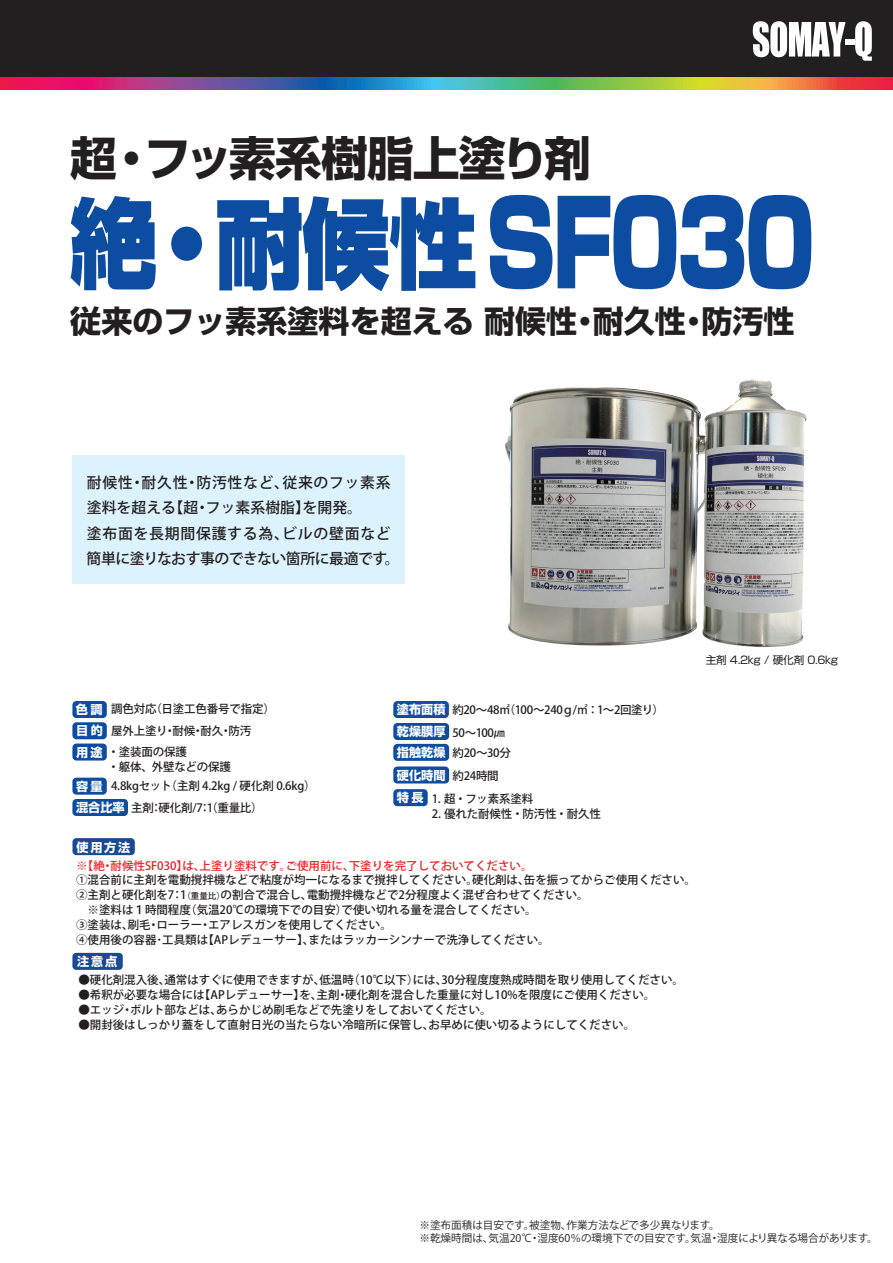
<style>
.page{position:relative;width:893px;height:1263px;background:#fff}
.page>*{position:absolute;margin:0;border:0;box-sizing:border-box;transform-origin:0 0}
.t1{font:900 97.8px "Shin Go Pro";color:#0d4da1;scale:.9 1}
.t2{font:700 46.8px "Shin Go Pro";letter-spacing:-.025em;color:#231f20}
.t3{font:700 31.05px "Shin Go Pro";color:#231f20}
.t4{font:500 14.85px/25.5px "Koz Go Pr 6 N";color:#231f20}
.t5{font:700 12.15px "Shin Go Pro";letter-spacing:.145em;color:#fff}
.t6{font:500 11.55px/14.9px "Koz Go Pr 6 N";color:#231f20}
.t7{font:500 11.55px/22.6px "Koz Go Pr 6 N";letter-spacing:-.03em;color:#231f20}
.t8{font:500 11.55px "Koz Go Pr 6 N";color:#ee1d23}
.t9{font:10.65px/12.8px "Koz Go Pro";color:#231f20}
.t10{font:10.65px "Shin Go Pro";letter-spacing:-.015em;color:#231f20}
.s1{font-size:117.3px}
.s2{font-family:"Shin Go Pro";font-weight:700;font-size:12.15px;color:#fff}
.s3{font-size:8.55px}
</style>
<div class="page">
<div style="left:72px;top:838px;width:63px;height:17px;background:#194a93;border-radius:4px"></div>
<div style="left:72px;top:455px;width:333px;height:129px;background:#dcf2fc"></div>
<div style="left:72px;top:722px;width:35px;height:17px;background:#0d4da1;border-radius:4px"></div>
<div style="left:72px;top:701px;width:35px;height:17px;background:#0d4da1;border-radius:4px"></div>
<div style="left:72px;top:953px;width:51px;height:17px;background:#194a93;border-radius:4px"></div>
<div style="left:72px;top:799px;width:56px;height:17px;background:#0d4da1;border-radius:4px"></div>
<div style="left:72px;top:743px;width:35px;height:17px;background:#0d4da1;border-radius:4px"></div>
<div style="left:72px;top:778px;width:35px;height:17px;background:#0d4da1;border-radius:4px"></div>
<img style="left:505px;top:380px;width:302px;height:267px">
<svg style="left:698px;top:453px;width:7px;height:56px"></svg>
<div style="left:393px;top:789px;width:35px;height:17px;background:#0d4da1;border-radius:4px"></div>
<div style="left:393px;top:701px;width:56px;height:17px;background:#0d4da1;border-radius:4px"></div>
<div style="left:393px;top:744px;width:56px;height:17px;background:#0d4da1;border-radius:4px"></div>
<div style="left:393px;top:766px;width:56px;height:17px;background:#0d4da1;border-radius:4px"></div>
<svg style="left:0;top:77px;width:893px;height:12px;background:#907b78"></svg>
<div style="left:0;top:0;width:893px;height:77px;background:#231f20"></div>
<svg style="left:753px;top:21px;width:92px;height:36px"></svg>
<div style="left:845px;top:39px;width:9px;height:6px;background:#fff"></div>
<svg style="left:855px;top:21px;width:17px;height:40px"></svg>
<div style="left:393px;top:723px;width:56px;height:17px;background:#0d4da1;border-radius:4px"></div>
<h2 class="t2" style="left:70px;top:121px;width:523px">超・フッ素系樹脂上塗り剤</h2>
<h1 class="t1" style="left:70px;top:166px;width:830px">絶・耐候性<span class="s1">SF030</span></h1>
<h3 class="t3" style="left:70px;top:296px;width:726px">従来のフッ素系塗料を超える 耐候性・耐久性・防汚性</h3>
<p class="t4" style="left:87px;top:470px;width:315px">耐候性・耐久性・防汚性など、従来のフッ素系塗料を超える【超・フッ素系樹脂】を開発。<br>塗布面を長期間保護する為、ビルの壁面など簡単に塗りなおす事のできない箇所に最適です。</p>
<p class="t6" style="left:76px;top:702px;width:201px"><span class="s2">色調</span> 調色対応（日塗工色番号で指定）</p>
<p class="t6" style="left:76px;top:723px;width:177px"><span class="s2">目的</span> 屋外上塗り・耐候・耐久・防汚</p>
<p class="t6" style="left:108px;top:745px;width:125px;text-indent:-32px"><span class="s2">用途</span>・塗装面の保護<br>・躯体、外壁などの保護</p>
<p class="t6" style="left:76px;top:779px;width:241px"><span class="s2">容量</span> 4.8kgセット（主剤 4.2kg / 硬化剤 0.6kg）</p>
<p class="t6" style="left:76px;top:801px;width:188px"><span class="s2">混合比率</span>主剤：硬化剤/7：1（重量比）</p>
<p class="t7" style="left:397px;top:699px;width:268px"><span class="s2">塗布面積</span>約20～48㎡（100～240ｇ/㎡ ： 1～2回塗り）</p>
<p class="t7" style="left:397px;top:742px;width:116px"><span class="s2">指触乾燥</span> 約20～30分<span class="s2">硬化時間</span> 約24時間</p>
<p class="t6" style="left:397px;top:725px;width:110px"><span class="s2">乾燥膜厚</span> 50～100㎛</p>
<p class="t6" style="left:397px;top:792px;width:138px"><span class="s2">特長</span> 1. 超・フッ素系塗料</p>
<p class="t6" style="left:432px;top:806px;width:171px">2. 優れた耐候性・防汚性・耐久性</p>
<p class="t5" style="left:76px;top:837px;width:55px">使用方法</p>
<p class="t8" style="left:76px;top:859px;width:458px">※【絶・耐候性SF030】は、上塗り塗料です。ご使用前に、下塗りを完了しておいてください。</p>
<p class="t6" style="left:76px;top:873px;width:621px">①混合前に主剤を電動撹拌機などで粘度が均一になるまで撹拌してください。硬化剤は、缶を振ってからご使用ください。②主剤と硬化剤を7：1<span class="s3">（重量比）</span>の割合で混合し、電動攪拌機などで2分程度よく混ぜ合わせてください。<br>　※塗料は１時間程度（気温20℃の環境下での目安）で使い切れる量を混合してください。<br>③塗装は、刷毛・ローラー・エアレスガンを使用してください。<br>④使用後の容器･工具類は【APレデューサー】、またはラッカーシンナーで洗浄してください。</p>
<p class="t5" style="left:77px;top:951px;width:42px">注意点</p>
<p class="t6" style="left:78px;top:973px;width:607px">●硬化剤混入後、通常はすぐに使用できますが、低温時（10℃以下）には、30分程度度熟成時間を取り使用してください。</p>
<p class="t6" style="left:78px;top:988px;width:578px">●希釈が必要な場合には【APレデューサー】を、主剤・硬化剤を混合した重量に対し10%を限度にご使用ください。</p>
<p class="t6" style="left:78px;top:1002px;width:415px">●エッジ・ボルト部などは、あらかじめ刷毛などで先塗りをしておいてください。</p>
<p class="t6" style="left:78px;top:1017px;width:558px">●開封後はしっかり蓋をして直射日光の当たらない冷暗所に保管し、お早めに使い切るようにしてください。</p>
<p class="t10" style="left:706px;top:651px;width:134px">主剤 4.2kg / 硬化剤 0.6kg</p>
<p class="t9" style="left:419px;top:1219px;width:460px">※塗布面積は目安です。被塗物、作業方法などで多少異なります。<br>※乾燥時間は、気温20℃・湿度60％の環境下での目安です。気温・湿度により異なる場合があります。</p>
</div>
